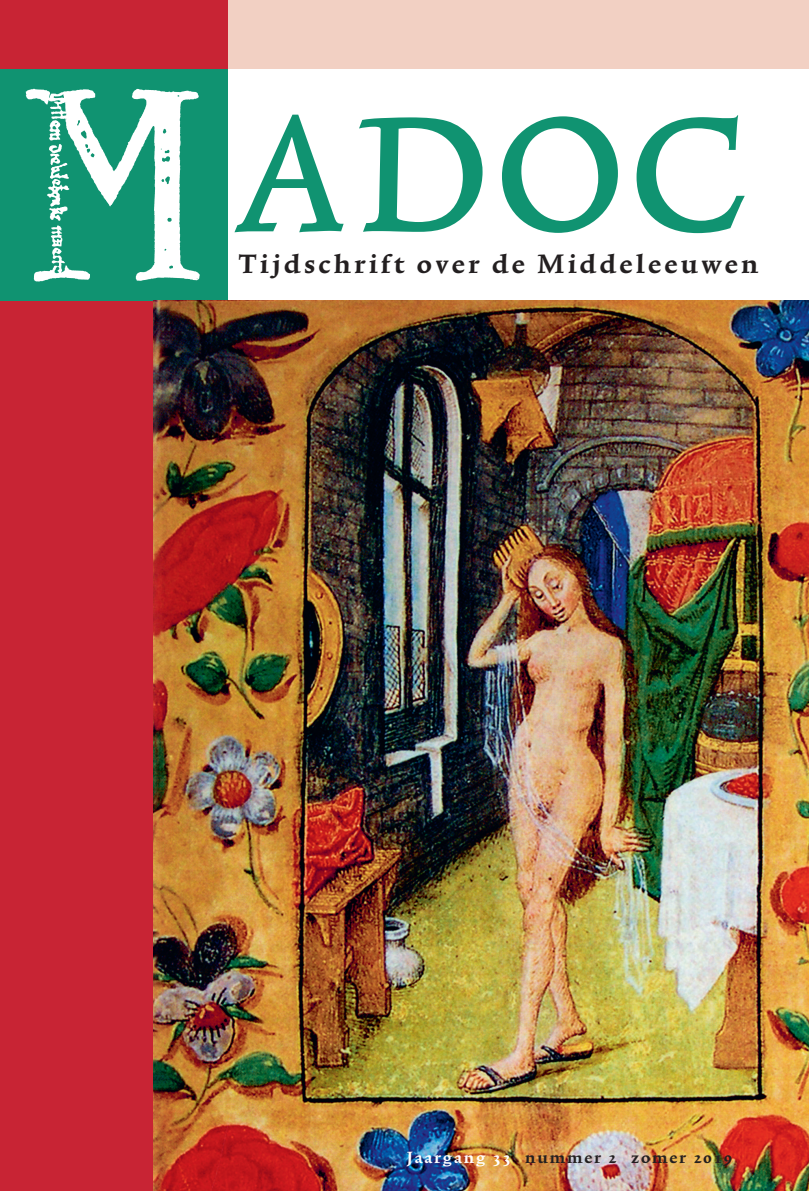
<style>
.page{position:relative;width:809px;height:1191px;background:#fff}
.page>*{position:absolute;margin:0;border:0;box-sizing:border-box;transform-origin:0 0}
.t1{font:252px "Trinite No 1 Rom Con Exp";color:#109371}
.t2{font:700 31.5px "Trinite No 1";letter-spacing:.11em;color:#231f20}
.t3{font:700 19.25px "Trinite No 1";letter-spacing:.1em;color:#231f20}
.s1{color:#fff}
</style>
<div class="page">
<div style="left:0;top:0;width:228px;height:1191px;background:#c82434"></div>
<div style="left:228px;top:0;width:581px;height:1191px;background:#f2d0c3"></div>
<div style="left:0;top:69px;width:228px;height:231px;background:#109371"></div>
<img style="left:25px;top:88px;width:175px;height:194px">
<div style="left:228px;top:69px;width:581px;height:231px;background:#fff"></div>
<img style="left:154px;top:300px;width:655px;height:891px">
<h1 class="t1" style="left:238px;top:29px;width:512px">adoc</h1>
<p class="t2" style="left:239px;top:248px;width:521px">Tijdschrift over de Middeleeuwen</p>
<p class="t3" style="left:407px;top:1147px;width:327px"><span class="s1">Jaargang 33 |</span> nummer 2 | zomer 2019</p>
</div>
